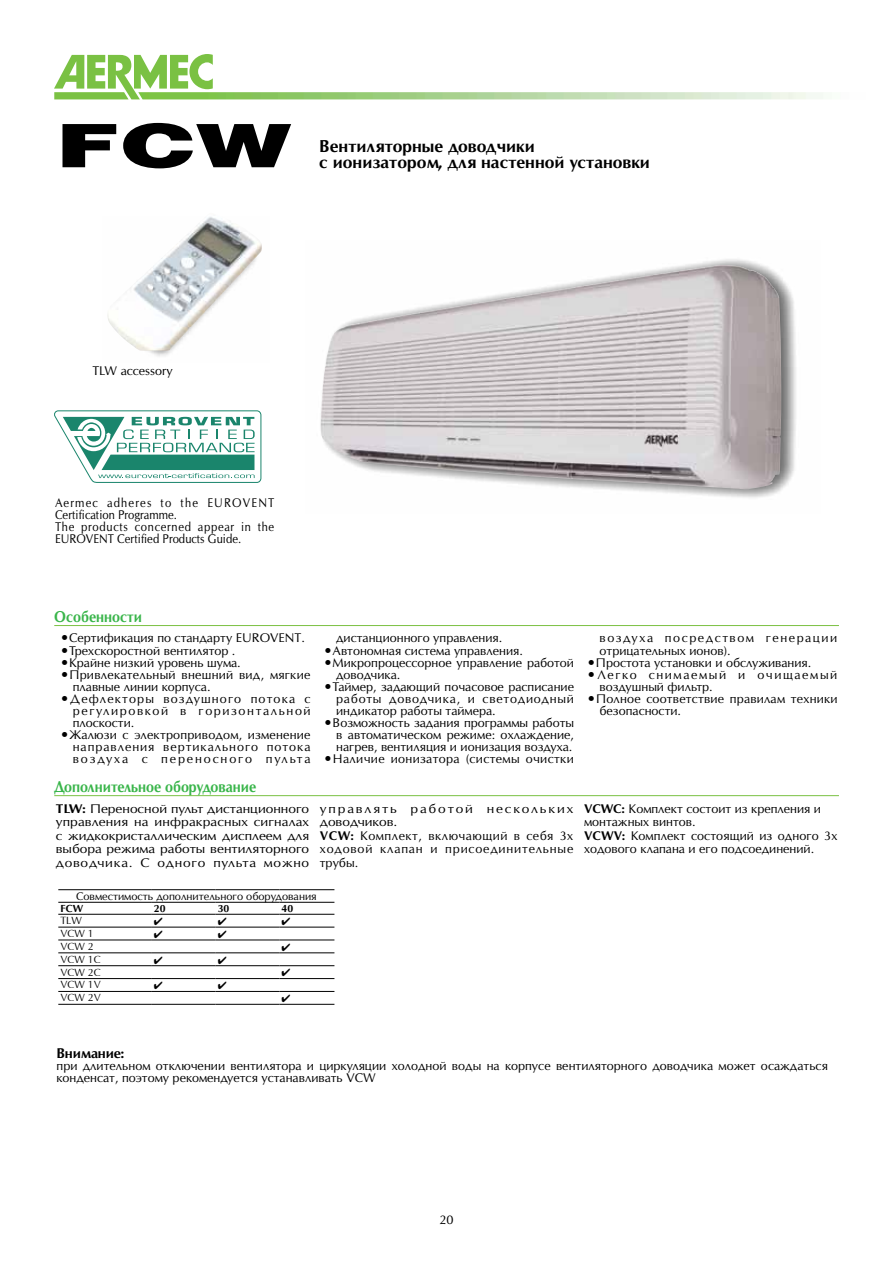
<style>
.page{position:relative;width:893px;height:1263px;background:#fff}
.page>*{position:absolute;margin:0;border:0;box-sizing:border-box;transform-origin:0 0}
.t1{font:900 60px "Helios";color:#000;scale:1.6 1}
.t2{font:700 16.5px "Opium New";color:#000}
.t3{font:700 15px "Opium New";color:#39b54a;scale:.9 1}
.t4{font:700 13.5px "Opium New";letter-spacing:-.02em;color:#000}
.t5{font:12px/12px "Opium New";color:#000}
.t6{font:12px/13.5px "Opium New";color:#000;text-align:justify;scale:1.09 1}
.t7{font:12px/12px "Opium New";letter-spacing:.045em;color:#000;scale:.9 1}
.t8{font:12px/13.5px "Opium New";letter-spacing:.065em;color:#000;scale:1.09 1}
.t9{font:12px/12px "Opium New";letter-spacing:.02em;color:#000}
.t10{font:12px/12px "Opium New";letter-spacing:.13em;color:#000}
.t11{font:12px/12px "Opium New";letter-spacing:.135em;color:#000}
.t12{font:12px "Opium New";letter-spacing:.03em;color:#000}
.t13{font:10.5px "Opium New";color:#000}
.t14{font:10.5px "Optima";color:#000}
.t15{font:700 10.5px "Optima";color:#000}
.s1{font-weight:700}
</style>
<div class="page">
<img style="left:320px;top:259px;width:476px;height:239px">
<img style="left:321px;top:265px;width:460px;height:225px">
<img style="left:107px;top:217px;width:155px;height:134px">
<hr style="left:58px;top:889px;width:94px;height:1px;background:#000">
<hr style="left:152px;top:889px;width:64px;height:1px;background:#000">
<hr style="left:216px;top:889px;width:63px;height:1px;background:#000">
<hr style="left:279px;top:889px;width:55px;height:1px;background:#000">
<hr style="left:58px;top:902px;width:94px;height:1px;background:#000">
<hr style="left:152px;top:902px;width:64px;height:1px;background:#000">
<hr style="left:216px;top:902px;width:63px;height:1px;background:#000">
<hr style="left:279px;top:902px;width:55px;height:1px;background:#000">
<hr style="left:58px;top:914px;width:94px;height:1px;background:#000">
<hr style="left:152px;top:914px;width:64px;height:1px;background:#000">
<hr style="left:216px;top:914px;width:63px;height:1px;background:#000">
<hr style="left:279px;top:914px;width:55px;height:1px;background:#000">
<hr style="left:58px;top:927px;width:94px;height:1px;background:#000">
<hr style="left:152px;top:927px;width:64px;height:1px;background:#000">
<hr style="left:216px;top:927px;width:63px;height:1px;background:#000">
<hr style="left:279px;top:927px;width:55px;height:1px;background:#000">
<hr style="left:58px;top:940px;width:94px;height:1px;background:#000">
<hr style="left:152px;top:940px;width:64px;height:1px;background:#000">
<hr style="left:216px;top:940px;width:63px;height:1px;background:#000">
<hr style="left:279px;top:940px;width:55px;height:1px;background:#000">
<hr style="left:58px;top:952px;width:94px;height:1px;background:#000">
<hr style="left:152px;top:952px;width:64px;height:1px;background:#000">
<hr style="left:216px;top:952px;width:63px;height:1px;background:#000">
<hr style="left:279px;top:952px;width:55px;height:1px;background:#000">
<hr style="left:58px;top:965px;width:94px;height:1px;background:#000">
<hr style="left:152px;top:965px;width:64px;height:1px;background:#000">
<hr style="left:216px;top:965px;width:63px;height:1px;background:#000">
<hr style="left:279px;top:965px;width:55px;height:1px;background:#000">
<hr style="left:58px;top:978px;width:94px;height:1px;background:#000">
<hr style="left:152px;top:978px;width:64px;height:1px;background:#000">
<hr style="left:216px;top:978px;width:63px;height:1px;background:#000">
<hr style="left:279px;top:978px;width:55px;height:1px;background:#000">
<hr style="left:58px;top:991px;width:94px;height:1px;background:#000">
<hr style="left:152px;top:991px;width:64px;height:1px;background:#000">
<hr style="left:216px;top:991px;width:63px;height:1px;background:#000">
<hr style="left:279px;top:991px;width:55px;height:1px;background:#000">
<hr style="left:58px;top:1004px;width:94px;height:1px;background:#000">
<hr style="left:152px;top:1004px;width:64px;height:1px;background:#000">
<hr style="left:216px;top:1004px;width:63px;height:1px;background:#000">
<hr style="left:279px;top:1004px;width:55px;height:1px;background:#000">
<hr style="left:54px;top:625px;width:785px;height:1px;background:#7bc143">
<hr style="left:54px;top:795px;width:785px;height:1px;background:#7bc143">
<svg style="left:54px;top:410px;width:207px;height:73px"></svg>
<img style="left:213px;top:92px;width:610px;height:7px">
<svg style="left:54px;top:54px;width:159px;height:45px"></svg>
<svg style="left:154px;top:926px;width:8px;height:2px"></svg>
<svg style="left:218px;top:926px;width:8px;height:2px"></svg>
<h1 class="t1" style="left:56px;top:108px;width:149px">FCW</h1>
<h2 class="t2" style="left:319px;top:136px;width:217px">Вентиляторные доводчики</h2>
<h2 class="t2" style="left:319px;top:152px;width:332px">с ионизатором, для настенной установки</h2>
<p class="t5" style="left:92px;top:364px;width:82px">TLW accessory</p>
<p class="t7" style="left:55px;top:497px;width:245px">Aermec adheres to the EUROVENT<br>Certification Programme.<br>The products concerned appear in the<br>EUROVENT Certified Products Guide.</p>
<p class="t3" style="left:54px;top:608px;width:99px">Особенности</p>
<p class="t5" style="left:60px;top:632px;width:247px">•Сертификация по стандарту EUROVENT.</p>
<p class="t5" style="left:60px;top:644px;width:177px">•Трехскоростной вентилятор .</p>
<p class="t5" style="left:60px;top:656px;width:182px">•Крайне низкий уровень шума.</p>
<p class="t9" style="left:73px;top:668px;width:239px;text-indent:-13px">•Привлекательный внешний вид, мягкие плавные линии корпуса.</p>
<p class="t5" style="left:73px;top:692px;width:239px;text-align:justify;text-indent:-13px">•Дефлекторы воздушного потока с регулировкой в горизонтальной плоскости.</p>
<p class="t5" style="left:73px;top:728px;width:239px;text-align:justify;text-indent:-13px">•Жалюзи с электроприводом, изменение направления вертикального потока воздуха с переносного пульта</p>
<p class="t3" style="left:54px;top:778px;width:226px">Дополнительное оборудование</p>
<p class="t5" style="left:336px;top:632px;width:168px">дистанционного управления.</p>
<p class="t5" style="left:323px;top:644px;width:201px">•Автономная система управления.</p>
<p class="t5" style="left:336px;top:656px;width:239px;text-indent:-13px">•Микропроцессорное управление работой доводчика.</p>
<p class="t5" style="left:336px;top:680px;width:239px;text-align:justify;text-indent:-13px">•Таймер, задающий почасовое расписание работы доводчика, и светодиодный индикатор работы таймера.</p>
<p class="t5" style="left:336px;top:716px;width:239px;text-align:justify;text-indent:-13px">•Возможность задания программы работы в автоматическом режиме: охлаждение, нагрев, вентиляция и ионизация воздуха.</p>
<p class="t12" style="left:323px;top:751px;width:252px">•Наличие ионизатора (системы очистки</p>
<p class="t10" style="left:600px;top:632px;width:239px">воздуха посредством генерации отрицательных ионов).</p>
<p class="t5" style="left:587px;top:656px;width:226px">•Простота установки и обслуживания.</p>
<p class="t11" style="left:600px;top:668px;width:239px;text-indent:-13px">•Легко снимаемый и очищаемый воздушный фильтр.</p>
<p class="t5" style="left:600px;top:692px;width:240px;text-indent:-13px">•Полное соответствие правилам техники безопасности.</p>
<p class="t6" style="left:56px;top:801px;width:234px"><span class="s1">TLW:</span> Переносной пульт дистанционного управления на инфракрасных сигналах с жидкокристаллическим дисплеем для выбора режима работы вентиляторного доводчика. С одного пульта можно</p>
<p class="t8" style="left:320px;top:801px;width:234px">управлять работой нескольких доводчиков.<br><span class="s1">VCW:</span> Комплект, включающий в себя 3х ходовой клапан и присоединительные трубы.</p>
<p class="t5" style="left:584px;top:801px;width:255px;line-height:13.5px"><span class="s1">VCWC:</span> Комплект состоит из крепления и монтажных винтов.<br><span class="s1">VCWV:</span> Комплект состоящий из одного 3х ходового клапана и его подсоединений.</p>
<p class="t13" style="left:76px;top:890px;width:242px">Совместимость дополнительного оборудования</p>
<p class="t15" style="left:60px;top:903px;width:24px">FCW</p>
<p class="t15" style="left:154px;top:903px;width:13px">20</p>
<p class="t15" style="left:218px;top:903px;width:13px">30</p>
<p class="t15" style="left:282px;top:903px;width:13px">40</p>
<p class="t14" style="left:60px;top:915px;width:23px">TLW</p>
<p class="t14" style="left:60px;top:928px;width:35px">VCW 1</p>
<p class="t14" style="left:60px;top:941px;width:35px">VCW 2</p>
<p class="t14" style="left:60px;top:954px;width:42px">VCW 1C</p>
<p class="t14" style="left:60px;top:967px;width:42px">VCW 2C</p>
<p class="t14" style="left:60px;top:979px;width:42px">VCW 1V</p>
<p class="t14" style="left:60px;top:992px;width:42px">VCW 2V</p>
<p class="t4" style="left:57px;top:1044px;width:69px">Внимание:</p>
<p class="t5" style="left:57px;top:1059px;width:773px">при длительном отключении вентилятора и циркуляции холодной воды на корпусе вентиляторного доводчика может осаждаться конденсат, поэтому рекомендуется устанавливать VCW</p>
<p class="t5" style="left:440px;top:1214px;width:15px">20</p>
</div>
